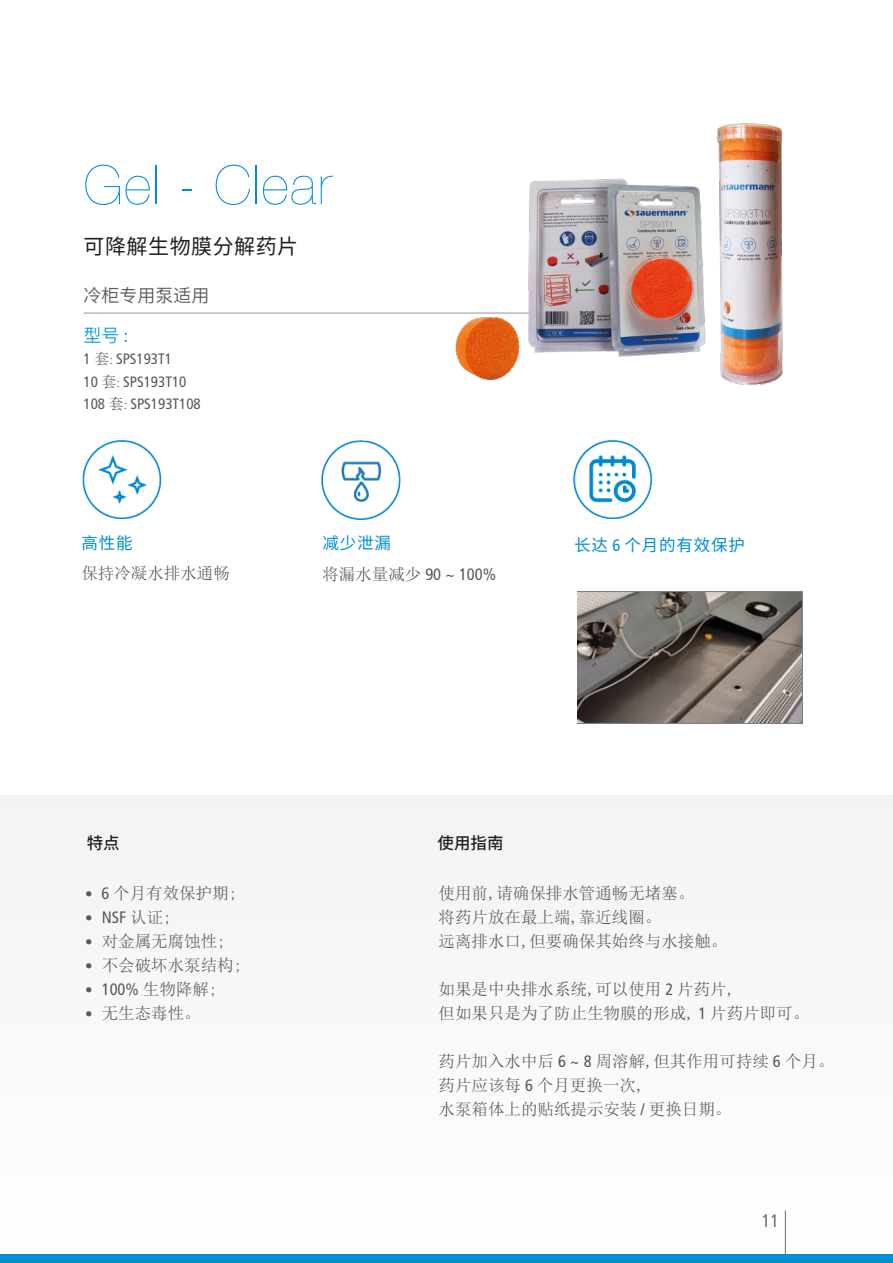
<style>
.page{position:relative;width:893px;height:1263px;background:#fff}
.page>*{position:absolute;margin:0;border:0;box-sizing:border-box;transform-origin:0 0}
.t1{font:200 54px "Helvetica Neue LT Std";letter-spacing:.03em;color:#008fd0}
.t2{font:21px "Source Han Sans CN";letter-spacing:.025em;color:#231f20}
.t3{font:18px "Source Han Sans CN";color:#57585a}
.t4{font:18px "Source Han Sans CN";color:#089dd7}
.t5{font:condensed 18px "Frutiger LT Std";color:#6c6d70}
.t6{font:16.5px "Sim Sun";color:#57585a}
.t7{font:condensed 16.5px "Frutiger LT Std";color:#57585a}
.t8{font:16.5px "Source Han Sans CN";letter-spacing:.05em;color:#008fd0}
.t9{font:500 16.5px "Source Han Sans CN";color:#231f20}
.t10{font:condensed 15px "Frutiger LT Std";color:#57585a}
.s1{font-family:"Frutiger LT Std";font-stretch:condensed}
.s2{font-family:"Sim Sun";font-stretch:normal}
.s3{font-family:"Adobe Song Std";font-weight:300;font-stretch:normal}
.s4{font-family:"Frutiger LT Std";font-stretch:condensed;font-size:15px}
.s5{font-size:15px}
</style>
<div class="page">
<div style="left:0;top:795px;width:893px;height:468px;background:#f8f8f9"></div>
<hr style="left:785px;top:1210px;width:1px;height:53px;background:#6c6d70">
<div style="left:0;top:1254px;width:893px;height:9px;background:#008fd0"></div>
<hr style="left:84px;top:313px;width:497px;height:1px;background:#939598">
<img style="left:82px;top:439px;width:80px;height:80px">
<img style="left:321px;top:440px;width:80px;height:81px">
<img style="left:573px;top:439px;width:80px;height:80px">
<img style="left:453px;top:123px;width:330px;height:262px">
<img style="left:577px;top:591px;width:226px;height:133px">
<p class="t1" style="left:84px;top:154px;width:250px">Gel - Clear</p>
<p class="t2" style="left:84px;top:235px;width:216px">可降解生物膜分解药片</p>
<p class="t3" style="left:84px;top:285px;width:127px">冷柜专用泵适用</p>
<p class="t4" style="left:84px;top:325px;width:46px">型号 <span class="s1">:</span></p>
<p class="t10" style="left:84px;top:350px;width:90px">1 <span class="s2">套</span><span class="s3">:</span> SPS193T1</p>
<p class="t10" style="left:84px;top:373px;width:104px">10 <span class="s2">套</span><span class="s3">:</span> SPS193T10</p>
<p class="t10" style="left:84px;top:395px;width:119px">108 <span class="s2">套</span><span class="s3">:</span> SPS193T108</p>
<p class="t8" style="left:81px;top:534px;width:53px">高性能</p>
<p class="t8" style="left:322px;top:534px;width:70px">减少泄漏</p>
<p class="t7" style="left:322px;top:564px;width:175px"><span class="s2">将漏水量减少</span> 90 ~ 100%</p>
<p class="t6" style="left:81px;top:565px;width:150px">保持冷凝水排水通畅</p>
<p class="t8" style="left:574px;top:536px;width:172px">长达 <span class="s1">6</span> 个月的有效保护</p>
<p class="t9" style="left:87px;top:833px;width:34px">特点</p>
<p class="t9" style="left:438px;top:833px;width:67px">使用指南</p>
<p class="t6" style="left:439px;top:885px;width:257px">使用前,请确保排水管通畅无堵塞。</p>
<p class="t6" style="left:439px;top:909px;width:224px">将药片放在最上端,靠近线圈。</p>
<p class="t6" style="left:439px;top:933px;width:290px">远离排水口,但要确保其始终与水接触。</p>
<p class="t6" style="left:439px;top:981px;width:298px">如果是中央排水系统,可以使用 <span class="s1">2</span> 片药片,</p>
<p class="t6" style="left:439px;top:1005px;width:372px">但如果只是为了防止生物膜的形成, <span class="s1">1</span> 片药片即可。</p>
<p class="t6" style="left:439px;top:1053px;width:397px">药片加入水中后 <span class="s1">6 ~ 8</span> 周溶解,但其作用可持续 <span class="s1">6</span> 个月。</p>
<p class="t6" style="left:439px;top:1077px;width:207px">药片应该每 <span class="s1">6</span> 个月更换一次,</p>
<p class="t6" style="left:439px;top:1101px;width:294px">水泵箱体上的贴纸提示安装 <span class="s1">/</span> 更换日期。</p>
<p class="t6" style="left:85px;top:885px;width:153px"><span class="s4">•</span> <span class="s1">6</span> 个月有效保护期;</p>
<p class="t7" style="left:85px;top:908px;width:88px"><span class="s5">•</span> NSF <span class="s2">认证;</span></p>
<p class="t6" style="left:85px;top:933px;width:142px"><span class="s4">•</span> 对金属无腐蚀性;</p>
<p class="t6" style="left:85px;top:957px;width:159px"><span class="s4">•</span> 不会破坏水泵结构;</p>
<p class="t6" style="left:85px;top:981px;width:134px"><span class="s4">•</span> <span class="s1">100%</span> 生物降解;</p>
<p class="t6" style="left:85px;top:1005px;width:117px"><span class="s4">•</span> 无生态毒性。</p>
<p class="t5" style="left:762px;top:1210px;width:19px">11</p>
</div>
